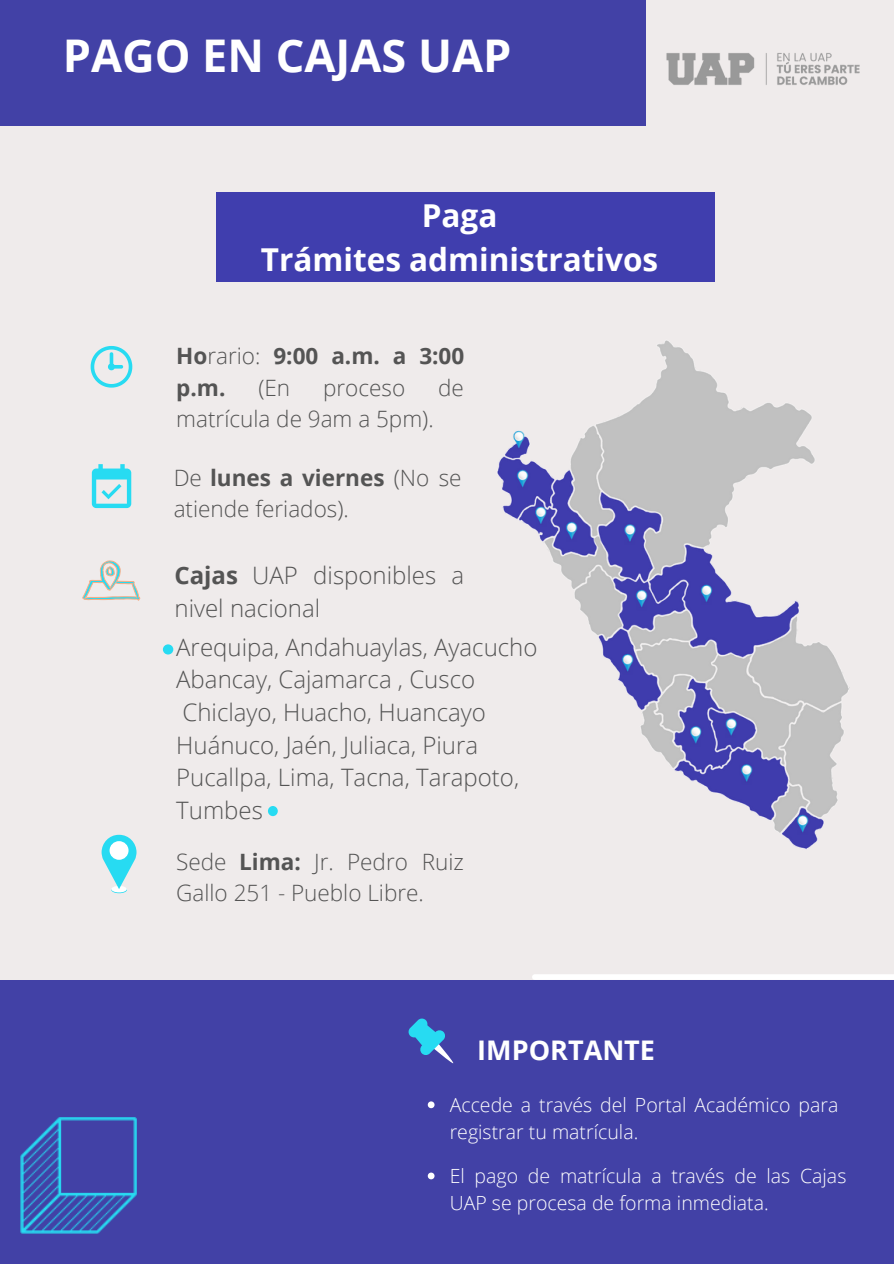
<style>
.page{position:relative;width:894px;height:1264px;background:#fff}
.page>*{position:absolute;margin:0;border:0;box-sizing:border-box;transform-origin:0 0}
.t1{font:700 45px "Open Sans";color:#fff}
.t2{font:700 31.5px "Open Sans";color:#fff}
.t3{font:700 27px "Open Sans";color:#fff}
.t4{font:300 24px/32.7px "Open Sans";color:#545454}
.t5{font:300 22.5px/31.5px "Open Sans";color:#545454}
.t6{font:700 22.5px/31.5px "Open Sans";color:#545454}
.t7{font:300 19.5px/27px "Open Sans";color:#fff}
.s1{font-weight:300}
.s2{font-weight:700}
</style>
<div class="page">
<div style="left:0;top:0;width:893px;height:1263px;background:#efebeb"></div>
<div style="left:0;top:979px;width:893px;height:284px;background:#4241a6"></div>
<img style="left:20px;top:1117px;width:116px;height:116px">
<div style="left:0;top:0;width:645px;height:125px;background:#4241a6"></div>
<img style="left:609px;top:0;width:251px;height:126px">
<div style="left:215px;top:192px;width:499px;height:90px;background:#403eae"></div>
<svg style="left:91px;top:346px;width:41px;height:41px"></svg>
<svg style="left:92px;top:464px;width:39px;height:44px"></svg>
<svg style="left:111px;top:886px;width:16px;height:7px"></svg>
<div style="left:111px;top:885px;width:16px;height:7px;background:#fff;border-radius:50%"></div>
<svg style="left:102px;top:834px;width:34px;height:55px"></svg>
<div style="left:109px;top:841px;width:19px;height:18px;background:#fff;border-radius:50%"></div>
<svg style="left:408px;top:1018px;width:46px;height:46px"></svg>
<div style="left:534px;top:974px;width:359px;height:5px;background:#fff"></div>
<img style="left:497px;top:340px;width:353px;height:509px">
<svg style="left:427px;top:1101px;width:7px;height:7px"></svg>
<svg style="left:427px;top:1172px;width:7px;height:7px"></svg>
<svg style="left:83px;top:561px;width:57px;height:39px"></svg>
<svg style="left:163px;top:644px;width:11px;height:10px"></svg>
<svg style="left:268px;top:806px;width:10px;height:10px"></svg>
<p class="t1" style="left:63px;top:24px;width:450px">PAGO EN CAJAS UAP</p>
<p class="t2" style="left:421px;top:193px;width:77px">Paga</p>
<p class="t2" style="left:261px;top:237px;width:399px">Trámites administrativos</p>
<p class="t6" style="left:176px;top:339px;width:289px">Ho<span class="s1">rario:</span> 9:00 a.m. a 3:00 p.m.</p>
<p class="t5" style="left:258px;top:371px;width:33px">(En</p>
<p class="t5" style="left:323px;top:371px;width:84px">proceso</p>
<p class="t5" style="left:438px;top:371px;width:27px">de</p>
<p class="t5" style="left:176px;top:403px;width:259px">matrícula de 9am a 5pm).</p>
<p class="t5" style="left:174px;top:461px;width:289px">De <span class="s2">lunes a viernes</span> (No se atiende feriados).</p>
<p class="t4" style="left:174px;top:558px;width:291px"><span class="s2">Cajas</span> UAP disponibles a nivel nacional</p>
<p class="t4" style="left:176px;top:630px;width:362px">Arequipa, Andahuaylas, Ayacucho<br>Abancay, Cajamarca , Cusco<br>Chiclayo, Huacho, Huancayo<br>Huánuco, Jaén, Juliaca, Piura<br>Pucallpa, Lima, Tacna, Tarapoto,<br>Tumbes</p>
<p class="t5" style="left:176px;top:845px;width:289px">Sede <span class="s2">Lima:</span> Jr. Pedro Ruiz<br>Gallo 251 - Pueblo Libre.</p>
<p class="t3" style="left:477px;top:1031px;width:179px">IMPORTANTE</p>
<p class="t7" style="left:449px;top:1090px;width:390px">Accede a través del Portal Académico para registrar tu matrícula.</p>
<p class="t7" style="left:449px;top:1161px;width:398px">El pago de matrícula a través de las Cajas<br>UAP se procesa de forma inmediata.</p>
</div>
